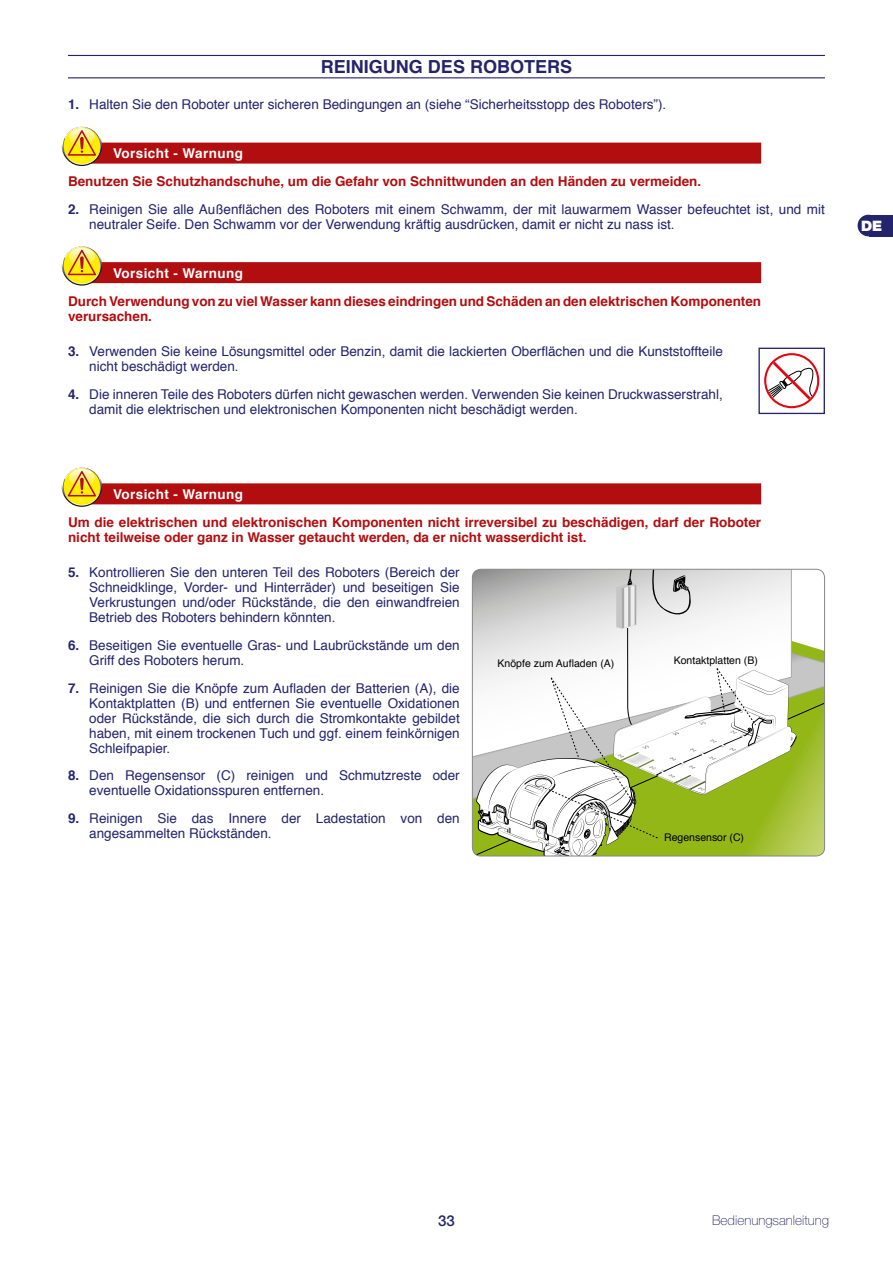
<style>
.page{position:relative;width:893px;height:1263px;background:#fff}
.page>*{position:absolute;margin:0;border:0;box-sizing:border-box;transform-origin:0 0}
.t1{font:700 18px "Helvetica";color:#24246c}
.t2{font:500 15px "Helvetica Neue LT Std";color:#24246c}
.t3{font:900 14.4px "Helvetica Neue LT Std";color:#fff}
.t4{font:13.5px/15px "Helvetica";color:#24246c}
.t5{font:700 13.5px/15px "Helvetica";color:#b20e10}
.t6{font:700 13.5px "Helvetica";letter-spacing:.03em;color:#fff}
.t7{font:100 13.5px "Helvetica Neue LT Std";color:#24246c}
.t8{font:10.5px "Helvetica";color:#000}
.s1{font-weight:700}
</style>
<div class="page">
<div style="left:868px;top:215px;width:25px;height:21px;background:#24246c"></div>
<div style="left:858px;top:215px;width:21px;height:21px;background:#24246c;border-radius:50%"></div>
<hr style="left:68px;top:55px;width:757px;height:1px;background:#24246c">
<hr style="left:68px;top:77px;width:757px;height:1px;background:#24246c">
<div style="left:72px;top:143px;width:689px;height:21px;background:#b20e10"></div>
<svg style="left:62px;top:126px;width:40px;height:40px"></svg>
<svg style="left:63px;top:127px;width:38px;height:38px"></svg>
<svg style="left:64px;top:128px;width:36px;height:36px"></svg>
<svg style="left:65px;top:127px;width:34px;height:29px"></svg>
<div style="left:72px;top:262px;width:689px;height:21px;background:#b20e10"></div>
<svg style="left:62px;top:245px;width:40px;height:41px"></svg>
<svg style="left:63px;top:246px;width:38px;height:38px"></svg>
<svg style="left:64px;top:247px;width:36px;height:37px"></svg>
<svg style="left:65px;top:246px;width:34px;height:29px"></svg>
<svg style="left:764px;top:353px;width:56px;height:56px"></svg>
<div style="left:758px;top:348px;width:67px;height:66px;border:1px solid #24246c"></div>
<div style="left:72px;top:483px;width:689px;height:21px;background:#b20e10"></div>
<svg style="left:62px;top:466px;width:40px;height:41px"></svg>
<svg style="left:63px;top:468px;width:38px;height:38px"></svg>
<svg style="left:64px;top:468px;width:36px;height:37px"></svg>
<svg style="left:65px;top:468px;width:34px;height:28px"></svg>
<svg style="left:472px;top:806px;width:353px;height:50px"></svg>
<svg style="left:474px;top:646px;width:349px;height:160px;background:#a9bf55"></svg>
<svg style="left:476px;top:569px;width:321px;height:288px"></svg>
<div style="left:472px;top:569px;width:353px;height:287px;border:1px solid #878787;border-radius:9px"></div>
<h1 class="t1" style="left:321px;top:52px;width:253px">REINIGUNG DES ROBOTERS</h1>
<p class="t4" style="left:68px;top:97px;width:600px"><span class="s1">1.</span> Halten Sie den Roboter unter sicheren Bedingungen an (siehe “Sicherheitsstopp des Roboters”).</p>
<p class="t6" style="left:113px;top:143px;width:131px">Vorsicht - Warnung</p>
<p class="t5" style="left:68px;top:174px;width:635px">Benutzen Sie Schutzhandschuhe, um die Gefahr von Schnittwunden an den Händen zu vermeiden.</p>
<p class="t4" style="left:89px;top:202px;width:737px;text-indent:-21px"><span class="s1">2.</span> Reinigen Sie alle Außenflächen des Roboters mit einem Schwamm, der mit lauwarmem Wasser befeuchtet ist, und mit neutraler Seife. Den Schwamm vor der Verwendung kräftig ausdrücken, damit er nicht zu nass ist.</p>
<p class="t6" style="left:113px;top:262px;width:131px">Vorsicht - Warnung</p>
<p class="t5" style="left:68px;top:294px;width:695px">Durch Verwendung von zu viel Wasser kann dieses eindringen und Schäden an den elektrischen Komponenten verursachen.</p>
<p class="t4" style="left:89px;top:344px;width:635px;text-indent:-21px"><span class="s1">3.</span> Verwenden Sie keine Lösungsmittel oder Benzin, damit die lackierten Oberflächen und die Kunststoffteile nicht beschädigt werden.</p>
<p class="t4" style="left:89px;top:387px;width:635px;text-indent:-21px"><span class="s1">4.</span> Die inneren Teile des Roboters dürfen nicht gewaschen werden. Verwenden Sie keinen Druckwasserstrahl, damit die elektrischen und elektronischen Komponenten nicht beschädigt werden.</p>
<p class="t6" style="left:113px;top:483px;width:131px">Vorsicht - Warnung</p>
<p class="t5" style="left:68px;top:515px;width:695px">Um die elektrischen und elektronischen Komponenten nicht irreversibel zu beschädigen, darf der Roboter nicht teilweise oder ganz in Wasser getaucht werden, da er nicht wasserdicht ist.</p>
<p class="t4" style="left:89px;top:565px;width:372px;text-align:justify;text-indent:-21px"><span class="s1">5.</span> Kontrollieren Sie den unteren Teil des Roboters (Bereich der Schneidklinge, Vorder- und Hinterräder) und beseitigen Sie Verkrustungen und/oder Rückstände, die den einwandfreien Betrieb des Roboters behindern könnten.</p>
<p class="t4" style="left:89px;top:638px;width:372px;text-indent:-21px"><span class="s1">6.</span> Beseitigen Sie eventuelle Gras- und Laubrückstände um den<br>Griff des Roboters herum.</p>
<p class="t4" style="left:89px;top:681px;width:372px;text-align:justify;text-indent:-21px"><span class="s1">7.</span> Reinigen Sie die Knöpfe zum Aufladen der Batterien (A), die Kontaktplatten (B) und entfernen Sie eventuelle Oxidationen oder Rückstände, die sich durch die Stromkontakte gebildet haben, mit einem trockenen Tuch und ggf. einem feinkörnigen Schleifpapier.</p>
<p class="t4" style="left:89px;top:768px;width:372px;text-indent:-21px"><span class="s1">8.</span> Den Regensensor (C) reinigen und Schmutzreste oder eventuelle Oxidationsspuren entfernen.</p>
<p class="t4" style="left:89px;top:811px;width:372px;text-indent:-21px"><span class="s1">9.</span> Reinigen Sie das Innere der Ladestation von den angesammelten Rückständen.</p>
<p class="t8" style="left:498px;top:656px;width:118px">Knöpfe zum Aufladen (A)</p>
<p class="t8" style="left:674px;top:652px;width:86px">Kontaktplatten (B)</p>
<p class="t8" style="left:664px;top:829px;width:81px">Regensensor (C)</p>
<p class="t3" style="left:861px;top:217px;width:23px">DE</p>
<p class="t2" style="left:438px;top:1211px;width:18px">33</p>
<p class="t7" style="left:712px;top:1212px;width:119px">Bedienungsanleitung</p>
</div>
